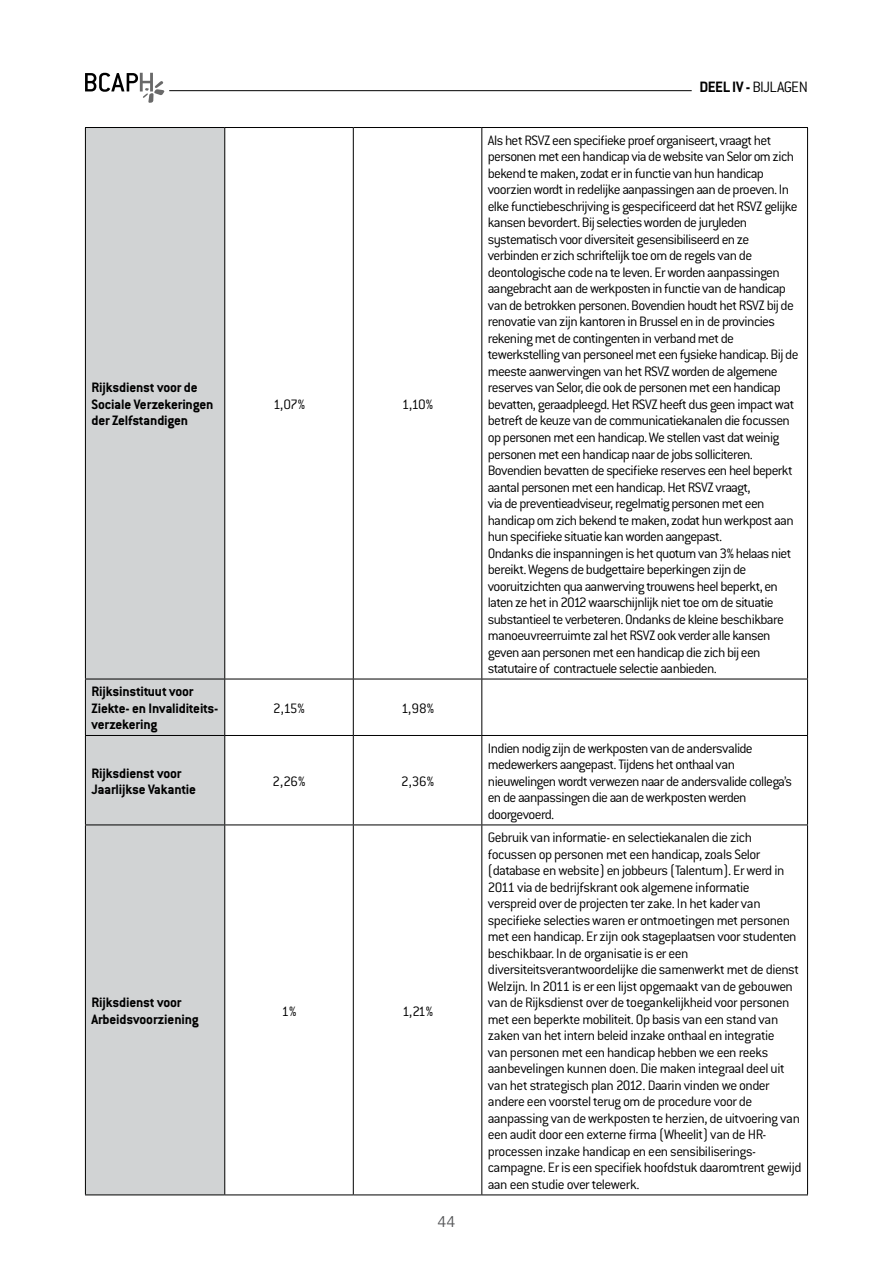
<style>
.page{position:relative;width:893px;height:1263px;background:#fff}
.page>*{position:absolute;margin:0;border:0;box-sizing:border-box;transform-origin:0 0}
.t1{font:300 17.4px "Conduit ITC";color:#58595b}
.t2{font:300 16.5px "Conduit ITC";letter-spacing:-.045em;color:#000}
.t3{font:300 15px/16.5px "Conduit ITC";letter-spacing:-.04em;color:#000}
.t4{font:700 15px/16.5px "Conduit ITC";letter-spacing:-.01em;color:#000}
.s1{font-weight:700}
</style>
<div class="page">
<div style="left:86px;top:128px;width:138px;height:1066px;background:#d1d3d4"></div>
<hr style="left:85px;top:128px;width:1px;height:551px;background:#000">
<hr style="left:85px;top:679px;width:1px;height:56px;background:#000">
<hr style="left:85px;top:736px;width:1px;height:88px;background:#000">
<hr style="left:85px;top:825px;width:1px;height:369px;background:#000">
<hr style="left:85px;top:127px;width:140px;height:1px;background:#000">
<hr style="left:85px;top:679px;width:140px;height:1px;background:#000">
<hr style="left:85px;top:735px;width:140px;height:1px;background:#000">
<hr style="left:85px;top:824px;width:140px;height:1px;background:#000">
<hr style="left:85px;top:1194px;width:140px;height:1px;background:#000">
<hr style="left:224px;top:128px;width:1px;height:551px;background:#000">
<hr style="left:224px;top:679px;width:1px;height:56px;background:#000">
<hr style="left:224px;top:736px;width:1px;height:88px;background:#000">
<hr style="left:224px;top:825px;width:1px;height:369px;background:#000">
<hr style="left:225px;top:127px;width:128px;height:1px;background:#000">
<hr style="left:225px;top:679px;width:128px;height:1px;background:#000">
<hr style="left:225px;top:735px;width:128px;height:1px;background:#000">
<hr style="left:225px;top:824px;width:128px;height:1px;background:#000">
<hr style="left:225px;top:1194px;width:128px;height:1px;background:#000">
<hr style="left:353px;top:128px;width:1px;height:551px;background:#000">
<hr style="left:353px;top:679px;width:1px;height:56px;background:#000">
<hr style="left:353px;top:736px;width:1px;height:88px;background:#000">
<hr style="left:353px;top:825px;width:1px;height:369px;background:#000">
<hr style="left:353px;top:127px;width:129px;height:1px;background:#000">
<hr style="left:353px;top:679px;width:129px;height:1px;background:#000">
<hr style="left:353px;top:735px;width:129px;height:1px;background:#000">
<hr style="left:353px;top:824px;width:129px;height:1px;background:#000">
<hr style="left:353px;top:1194px;width:129px;height:1px;background:#000">
<hr style="left:481px;top:128px;width:1px;height:551px;background:#000">
<hr style="left:481px;top:679px;width:1px;height:56px;background:#000">
<hr style="left:481px;top:736px;width:1px;height:88px;background:#000">
<hr style="left:481px;top:825px;width:1px;height:369px;background:#000">
<hr style="left:482px;top:127px;width:326px;height:1px;background:#000">
<hr style="left:807px;top:128px;width:1px;height:551px;background:#000">
<hr style="left:807px;top:679px;width:1px;height:56px;background:#000">
<hr style="left:807px;top:736px;width:1px;height:88px;background:#000">
<hr style="left:807px;top:825px;width:1px;height:369px;background:#000">
<hr style="left:482px;top:679px;width:326px;height:1px;background:#000">
<hr style="left:482px;top:735px;width:326px;height:1px;background:#000">
<hr style="left:482px;top:824px;width:326px;height:1px;background:#000">
<hr style="left:482px;top:1194px;width:326px;height:1px;background:#000">
<hr style="left:169px;top:90px;width:523px;height:1px;background:#000">
<svg style="left:85px;top:73px;width:80px;height:30px"></svg>
<p class="t4" style="left:91px;top:379px;width:124px">Rijksdienst voor de<br>Sociale Verzekeringen der Zelfstandigen</p>
<p class="t3" style="left:273px;top:396px;width:34px">1,07%</p>
<p class="t3" style="left:402px;top:396px;width:33px">1,10%</p>
<p class="t4" style="left:91px;top:683px;width:128px">Rijksinstituut voor<br>Ziekte- en Invaliditeits&shy;verzekering</p>
<p class="t3" style="left:273px;top:700px;width:33px">2,15%</p>
<p class="t3" style="left:401px;top:700px;width:35px">1,98%</p>
<p class="t4" style="left:91px;top:764px;width:106px">Rijksdienst voor<br>Jaarlijkse Vakantie</p>
<p class="t3" style="left:273px;top:773px;width:35px">2,26%</p>
<p class="t3" style="left:401px;top:773px;width:35px">2,36%</p>
<p class="t4" style="left:91px;top:994px;width:109px">Rijksdienst voor<br>Arbeidsvoorziening</p>
<p class="t3" style="left:282px;top:1003px;width:16px">1%</p>
<p class="t3" style="left:402px;top:1003px;width:33px">1,21%</p>
<p class="t1" style="left:438px;top:1212px;width:19px">44</p>
<p class="t2" style="left:699px;top:78px;width:110px"><span class="s1">Deel IV -</span> BIJLAGEN</p>
<p class="t3" style="left:488px;top:132px;width:312px">Als het RSVZ een specifieke proef organiseert, vraagt het personen met een handicap via de website van Selor om zich bekend te maken, zodat er in functie van hun handicap voorzien wordt in redelijke aanpassingen aan de proeven. In elke functiebeschrijving is gespecificeerd dat het RSVZ gelijke kansen bevordert. Bij selecties worden de juryleden systematisch voor diversiteit gesensibiliseerd en ze verbinden er zich schriftelijk toe om de regels van de deontologische code na te leven. Er worden aanpassingen aangebracht aan de werkposten in functie van de handicap van de betrokken personen. Bovendien houdt het RSVZ bij de renovatie van zijn kantoren in Brussel en in de provincies rekening met de contingenten in verband met de tewerkstelling van personeel met een fysieke handicap. Bij de meeste aanwervingen van het RSVZ worden de algemene reserves van Selor, die ook de personen met een handicap bevatten, geraadpleegd. Het RSVZ heeft dus geen impact wat betreft de keuze van de communicatiekanalen die focussen op personen met een handicap. We stellen vast dat weinig personen met een handicap naar de jobs solliciteren.<br>Bovendien bevatten de specifieke reserves een heel beperkt aantal personen met een handicap. Het RSVZ vraagt,<br>via de preventieadviseur, regelmatig personen met een handicap om zich bekend te maken, zodat hun werkpost aan hun specifieke situatie kan worden aangepast.<br>Ondanks die inspanningen is het quotum van 3% helaas niet bereikt. Wegens de budgettaire beperkingen zijn de vooruitzichten qua aanwerving trouwens heel beperkt, en laten ze het in 2012 waarschijnlijk niet toe om de situatie substantieel te verbeteren. Ondanks de kleine beschikbare manoeuvreerruimte zal het RSVZ ook verder alle kansen geven aan personen met een handicap die zich bij een statutaire of contractuele selectie aanbieden.</p>
<p class="t3" style="left:488px;top:740px;width:306px">Indien nodig zijn de werkposten van de andersvalide medewerkers aangepast. Tijdens het onthaal van nieuwelingen wordt verwezen naar de andersvalide collega’s en de aanpassingen die aan de werkposten werden doorgevoerd.</p>
<p class="t3" style="left:488px;top:829px;width:315px">Gebruik van informatie- en selectiekanalen die zich focussen op personen met een handicap, zoals Selor (database en website) en jobbeurs (Talentum). Er werd in 2011 via de bedrijfskrant ook algemene informatie verspreid over de projecten ter zake. In het kader van specifieke selecties waren er ontmoetingen met personen met een handicap. Er zijn ook stageplaatsen voor studenten beschikbaar. In de organisatie is er een diversiteitsverantwoordelijke die samenwerkt met de dienst Welzijn. In 2011 is er een lijst opgemaakt van de gebouwen van de Rijksdienst over de toegankelijkheid voor personen met een beperkte mobiliteit. Op basis van een stand van zaken van het intern beleid inzake onthaal en integratie<br>van personen met een handicap hebben we een reeks aanbevelingen kunnen doen. Die maken integraal deel uit van het strategisch plan 2012. Daarin vinden we onder andere een voorstel terug om de procedure voor de aanpassing van de werkposten te herzien, de uitvoering van een audit door een externe firma (Wheelit) van de HR&shy;processen inzake handicap en een sensibiliserings&shy;campagne. Er is een specifiek hoofdstuk daaromtrent gewijd aan een studie over telewerk.</p>
</div>
